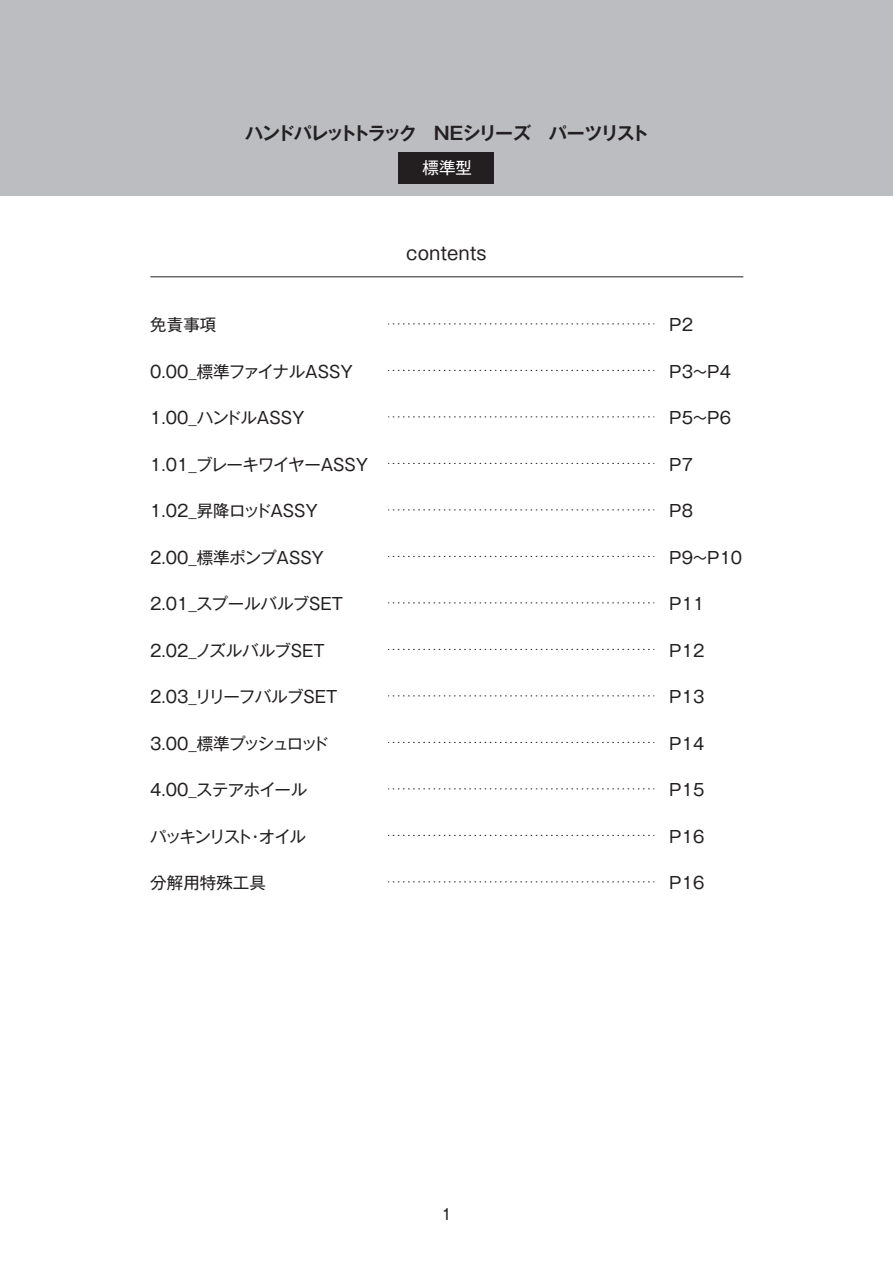
<style>
.page{position:relative;width:893px;height:1263px;background:#fff}
.page>*{position:absolute;margin:0;border:0;box-sizing:border-box;transform-origin:0 0}
.t1{font:700 18px "Gothic MB101 Pro De";letter-spacing:-.115em;color:#231f20}
.t2{font:18px "Gothic MB101 Pro";color:#231f20}
.t3{font:16.5px "Gothic MB101 Pro";color:#231f20}
.t4{font:16.5px "Gothic MB101 Pro";letter-spacing:-.025em;color:#231f20}
.t5{font:16.5px "Gothic MB101 Pro";letter-spacing:-.115em;color:#231f20}
.t6{font:16.5px "Gothic MB101 Pro";letter-spacing:-.04em;color:#231f20}
.t7{font:16.5px "Gothic MB101 Pro";letter-spacing:-.105em;color:#231f20}
.t8{font:16.5px "Gothic MB101 Pro";color:#fff}
.t9{font:15px "Gothic MB101 Pro";color:#231f20}
</style>
<div class="page">
<div style="left:0;top:0;width:893px;height:195px;background:#bcbdc0"></div>
<div style="left:399px;top:152px;width:95px;height:31px;background:#231f20"></div>
<svg style="left:388px;top:323px;width:267px;height:1px"></svg>
<hr style="left:150px;top:277px;width:593px;height:1px;background:#231f20">
<svg style="left:388px;top:370px;width:267px;height:1px"></svg>
<svg style="left:388px;top:416px;width:267px;height:1px"></svg>
<svg style="left:388px;top:463px;width:267px;height:1px"></svg>
<svg style="left:388px;top:509px;width:267px;height:1px"></svg>
<svg style="left:388px;top:556px;width:267px;height:1px"></svg>
<svg style="left:388px;top:602px;width:267px;height:1px"></svg>
<svg style="left:388px;top:649px;width:267px;height:1px"></svg>
<svg style="left:388px;top:695px;width:267px;height:1px"></svg>
<svg style="left:388px;top:742px;width:267px;height:1px"></svg>
<svg style="left:388px;top:788px;width:267px;height:1px"></svg>
<svg style="left:388px;top:835px;width:267px;height:1px"></svg>
<svg style="left:388px;top:881px;width:267px;height:1px"></svg>
<p class="t1" style="left:245px;top:118px;width:405px">ハンドパレットトラック　ＮＥシリーズ　パーツリスト</p>
<p class="t8" style="left:423px;top:154px;width:51px">標準型</p>
<p class="t3" style="left:150px;top:311px;width:67px">免責事項</p>
<p class="t3" style="left:150px;top:358px;width:204px">0.00_標準ファイナルASSY</p>
<p class="t3" style="left:150px;top:404px;width:156px">1.00_ハンドルASSY</p>
<p class="t4" style="left:150px;top:451px;width:220px">1.01_ブレーキワイヤーASSY</p>
<p class="t3" style="left:150px;top:497px;width:169px">1.02_昇降ロッドASSY</p>
<p class="t3" style="left:150px;top:544px;width:175px">2.00_標準ポンプASSY</p>
<p class="t3" style="left:150px;top:590px;width:194px">2.01_スプールバルブSET</p>
<p class="t3" style="left:150px;top:637px;width:176px">2.02_ノズルバルブSET</p>
<p class="t4" style="left:150px;top:683px;width:188px">2.03_リリーフバルブSET</p>
<p class="t5" style="left:150px;top:730px;width:180px">3.00_標準プッシュロッド</p>
<p class="t6" style="left:150px;top:776px;width:159px">4.00_ステアホイール</p>
<p class="t7" style="left:150px;top:823px;width:157px">パッキンリスト・オイル</p>
<p class="t3" style="left:150px;top:869px;width:117px">分解用特殊工具</p>
<p class="t2" style="left:406px;top:238px;width:82px">contents</p>
<p class="t3" style="left:669px;top:311px;width:25px">P2</p>
<p class="t3" style="left:669px;top:358px;width:63px">P3～P4</p>
<p class="t3" style="left:669px;top:404px;width:63px">P5～P6</p>
<p class="t3" style="left:669px;top:451px;width:25px">P7</p>
<p class="t3" style="left:669px;top:497px;width:25px">P8</p>
<p class="t3" style="left:669px;top:544px;width:75px">P9～P10</p>
<p class="t3" style="left:669px;top:590px;width:37px">P11</p>
<p class="t3" style="left:669px;top:637px;width:37px">P12</p>
<p class="t3" style="left:669px;top:683px;width:37px">P13</p>
<p class="t3" style="left:669px;top:730px;width:37px">P14</p>
<p class="t3" style="left:669px;top:776px;width:37px">P15</p>
<p class="t3" style="left:669px;top:823px;width:37px">P16</p>
<p class="t3" style="left:669px;top:869px;width:37px">P16</p>
<p class="t9" style="left:441px;top:1202px;width:12px">1</p>
</div>
